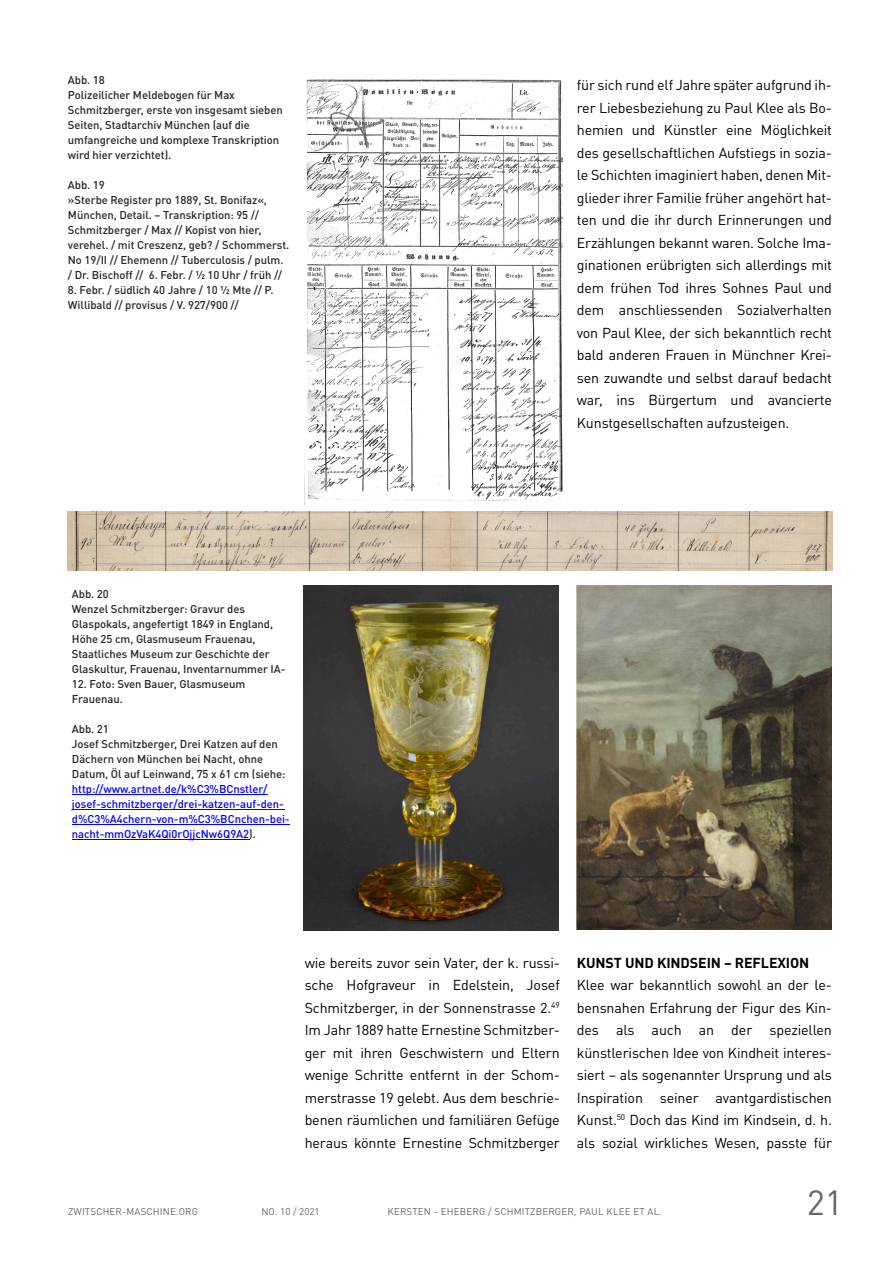
<style>
.page{position:relative;width:893px;height:1263px;background:#fff}
.page>*{position:absolute;margin:0;border:0;box-sizing:border-box;transform-origin:0 0}
.t1{font:34.5px "DINOT";color:#676767}
.t2{font:14.25px/22.5px "DINOT";letter-spacing:-.01em;color:#000;text-align:justify}
.t3{font:700 14.25px "DINOT";letter-spacing:-.01em;color:#000}
.t4{font:500 11.25px/15px "DINOT";letter-spacing:-.005em;color:#272526}
.t5{font:500 11.25px/15px "DINOT";letter-spacing:-.005em;color:#00f}
.t6{font:9.75px "DINOT";letter-spacing:.015em;color:#676767}
.s1{color:#272526}
</style>
<div class="page">
<img style="left:577px;top:585px;width:255px;height:344px">
<hr style="left:577px;top:877px;width:138px;height:1px;background:#272526">
<img style="left:304px;top:79px;width:258px;height:426px">
<img style="left:68px;top:511px;width:765px;height:59px">
<img style="left:304px;top:585px;width:255px;height:345px">
<hr style="left:72px;top:794px;width:196px;height:1px;background:#00f">
<hr style="left:72px;top:809px;width:212px;height:1px;background:#00f">
<hr style="left:72px;top:824px;width:218px;height:1px;background:#00f">
<hr style="left:72px;top:839px;width:177px;height:1px;background:#00f">
<p class="t4" style="left:68px;top:74px;width:216px">Abb. 18<br>Polizeilicher Meldebogen für Max<br>Schmitzberger, erste von insgesamt sieben<br>Seiten, Stadtarchiv München (auf die umfangreiche und komplexe Transkription wird hier verzichtet).</p>
<p class="t4" style="left:68px;top:179px;width:223px">Abb. 19<br>»Sterbe Register pro 1889, St. Bonifaz«, München, Detail. – Transkription: 95 // Schmitzberger / Max // Kopist von hier, verehel. / mit Creszenz, geb? / Schommerst.<br>No 19/II // Ehemenn // Tuberculosis / pulm. / Dr. Bischoff // 6. Febr. / ½ 10 Uhr / früh //</p>
<p class="t4" style="left:68px;top:284px;width:207px">8. Febr. / südlich 40 Jahre / 10 ½ Mte // P.<br>Willibald // provisus / V. 927/900 //</p>
<p class="t2" style="left:577px;top:75px;width:257px">für sich rund elf Jahre später aufgrund ih&shy;rer Liebesbeziehung zu Paul Klee als Bo&shy;hemien und Künstler eine Möglichkeit des gesellschaftlichen Aufstiegs in sozia&shy;le Schichten imaginiert haben, denen Mit&shy;glieder ihrer Familie früher angehört hat&shy;ten und die ihr durch Erinnerungen und Erzählungen bekannt waren. Solche Ima&shy;ginationen erübrigten sich allerdings mit dem frühen Tod ihres Sohnes Paul und dem anschliessenden Sozialverhalten von Paul Klee, der sich bekanntlich recht bald anderen Frauen in Münchner Krei&shy;sen zuwandte und selbst darauf bedacht war, ins Bürgertum und avancierte Kunstgesellschaften aufzusteigen.</p>
<p class="t4" style="left:72px;top:587px;width:215px">Abb. 20<br>Wenzel Schmitzberger: Gravur des Glaspokals, angefertigt 1849 in England, Höhe 25 cm, Glasmuseum Frauenau, Staatliches Museum zur Geschichte der Glaskultur, Frauenau, Inventarnummer IA-</p>
<p class="t4" style="left:72px;top:677px;width:175px">12. Foto: Sven Bauer, Glasmuseum<br>Frauenau.</p>
<p class="t4" style="left:72px;top:722px;width:215px">Abb. 21<br>Josef Schmitzberger, Drei Katzen auf den<br>Dächern von München bei Nacht, ohne<br>Datum, Öl auf Leinwand, 75 x 61 cm (siehe:</p>
<p class="t5" style="left:72px;top:782px;width:219px">http://www.artnet.de/k%C3%BCnstler/ josef-schmitzberger/drei-katzen-auf-den&shy;d%C3%A4chern-von-m%C3%BCnchen-bei&shy;nacht-mmOzVaK4Qi0rOjjcNw6Q9A2<span class="s1">).</span></p>
<p class="t2" style="left:305px;top:952px;width:257px">wie bereits zuvor sein Vater, der k. russi&shy;sche Hofgraveur in Edelstein, Josef Schmitzberger, in der Sonnenstrasse 2.<sup>49<br></sup>Im Jahr 1889 hatte Ernestine Schmitzber&shy;ger mit ihren Geschwistern und Eltern wenige Schritte entfernt in der Schom&shy;merstrasse 19 gelebt. Aus dem beschrie&shy;benen räumlichen und familiären Gefüge heraus könnte Ernestine Schmitzberger</p>
<p class="t3" style="left:577px;top:957px;width:234px">KUNST UND KINDSEIN – REFLEXION</p>
<p class="t2" style="left:577px;top:975px;width:257px">Klee war bekanntlich sowohl an der le&shy;bensnahen Erfahrung der Figur des Kin&shy;des als auch an der speziellen künstlerischen Idee von Kindheit interes&shy;siert – als sogenannter Ursprung und als Inspiration seiner avantgardistischen Kunst.<sup>50</sup> Doch das Kind im Kindsein, d. h. als sozial wirkliches Wesen, passte für</p>
<p class="t6" style="left:68px;top:1208px;width:132px">ZWITSCHER-MASCHINE.ORG</p>
<p class="t6" style="left:261px;top:1208px;width:60px">NO. 10 / 2021</p>
<p class="t6" style="left:388px;top:1208px;width:276px">KERSTEN - EHEBERG / SCHMITZBERGER, PAUL KLEE ET AL.</p>
<h1 class="t1" style="left:807px;top:1189px;width:38px">21</h1>
</div>
